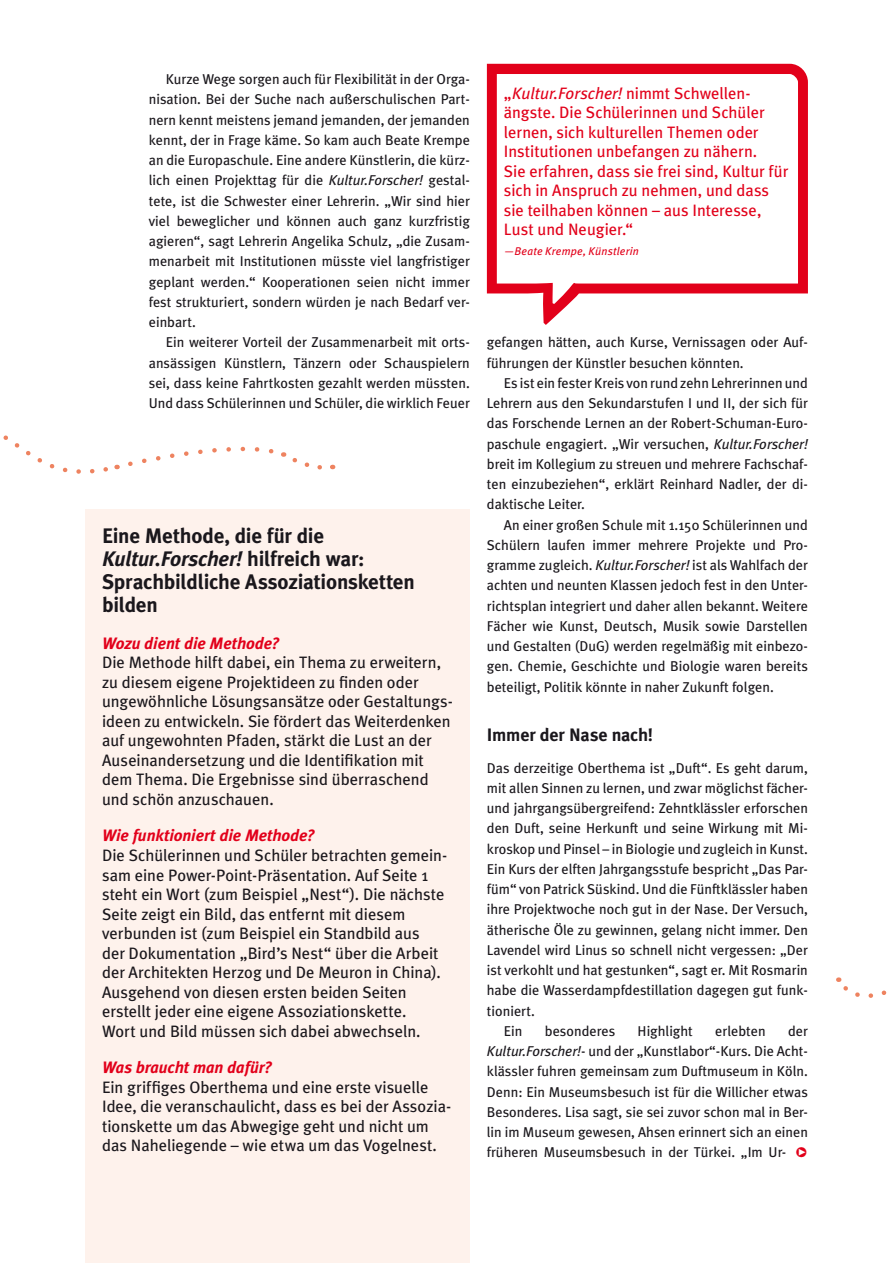
<style>
.page{position:relative;width:893px;height:1263px;background:#fff}
.page>*{position:absolute;margin:0;border:0;box-sizing:border-box;transform-origin:0 0}
.t1{font:700 21px/23.2px "Meta Plus";letter-spacing:-.01em;color:#1a171c}
.t2{font:700 18px "Meta Plus";letter-spacing:-.01em;color:#1a171c}
.t3{font:16.5px/19.5px "Meta Plus";color:#1a171c}
.t4{font:16.5px/19.5px "Meta Plus";color:#e2001a}
.t5{font:italic 700 16.5px "Meta Plus";letter-spacing:-.005em;color:#e2001a}
.t6{font:14.25px/20.2px "Meta Plus";color:#1a171c;text-align:justify}
.t7{font:italic 11.25px "Meta Plus";letter-spacing:.015em;color:#e2001a}
.s1{font-style:italic}
.s2{color:#e2001a}
</style>
<div class="page">
<svg style="left:836px;top:977px;width:51px;height:21px"></svg>
<svg style="left:3px;top:435px;width:115px;height:39px"></svg>
<svg style="left:128px;top:446px;width:205px;height:24px"></svg>
<svg style="left:487px;top:64px;width:321px;height:261px"></svg>
<div style="left:85px;top:509px;width:385px;height:754px;background:#fef2ec"></div>
<p class="t6" style="left:149px;top:69px;width:323px;text-indent:17px">Kurze Wege sorgen auch für Flexibilität in der Orga&shy;nisation. Bei der Suche nach außerschulischen Part&shy;nern kennt meistens jemand jemanden, der jemanden kennt, der in Frage käme. So kam auch Beate Krempe an die Europaschule. Eine andere Künstlerin, die kürz&shy;lich einen Projekttag für die <span class="s1">Kultur.Forscher!</span> gestal&shy;tete, ist die Schwester einer Lehrerin. „Wir sind hier viel beweglicher und können auch ganz kurzfristig agieren“, sagt Lehrerin Angelika Schulz, „die Zusam&shy;menarbeit mit Institutionen müsste viel langfristiger geplant werden.“ Kooperationen seien nicht immer fest strukturiert, sondern würden je nach Bedarf ver&shy;einbart.</p>
<p class="t6" style="left:149px;top:332px;width:323px;text-indent:17px">Ein weiterer Vorteil der Zusammenarbeit mit orts&shy;ansässigen Künstlern, Tänzern oder Schauspielern sei, dass keine Fahrtkosten gezahlt werden müssten.<br>Und dass Schülerinnen und Schüler, die wirklich Feuer</p>
<p class="t6" style="left:487px;top:332px;width:323px">gefangen hätten, auch Kurse, Vernissagen oder Auf&shy;führungen der Künstler besuchen könnten.</p>
<p class="t4" style="left:504px;top:83px;width:286px">„<span class="s1">Kultur.Forscher!</span> nimmt Schwellen&shy;ängste. Die Schülerinnen und Schüler lernen, sich kulturellen Themen oder Institutionen unbefangen zu nähern.<br>Sie erfahren, dass sie frei sind, Kultur für sich in Anspruch zu nehmen, und dass sie teilhaben können – aus Interesse, Lust und Neugier.“</p>
<p class="t7" style="left:504px;top:244px;width:137px">—Beate Krempe, Künstlerin</p>
<p class="t6" style="left:487px;top:373px;width:323px;text-indent:17px">Es ist ein fester Kreis von rund zehn Lehrerinnen und Lehrern aus den Sekundarstufen I und II, der sich für das Forschende Lernen an der Robert-Schuman-Euro&shy;paschule engagiert. „Wir versuchen, <span class="s1">Kultur.Forscher! </span>breit im Kollegium zu streuen und mehrere Fachschaf&shy;ten einzubeziehen“, erklärt Reinhard Nadler, der di&shy;daktische Leiter.</p>
<p class="t6" style="left:487px;top:514px;width:323px;text-indent:17px">An einer großen Schule mit 1.150 Schülerinnen und Schülern laufen immer mehrere Projekte und Pro&shy;gramme zugleich. <span class="s1">Kultur.Forscher!</span> ist als Wahlfach der achten und neunten Klassen jedoch fest in den Unter&shy;richtsplan integriert und daher allen bekannt. Weitere Fächer wie Kunst, Deutsch, Musik sowie Darstellen und Gestalten (DuG) werden regelmäßig mit einbezo&shy;gen. Chemie, Geschichte und Biologie waren bereits beteiligt, Politik könnte in naher Zukunft folgen.</p>
<p class="t2" style="left:487px;top:724px;width:168px">Immer der Nase nach!</p>
<p class="t6" style="left:487px;top:757px;width:323px">Das derzeitige Oberthema ist „Duft“. Es geht darum,</p>
<p class="t6" style="left:487px;top:778px;width:321px">mit allen Sinnen zu lernen, und zwar möglichst fächer-</p>
<p class="t6" style="left:487px;top:798px;width:323px">und jahrgangsübergreifend: Zehntklässler erforschen</p>
<p class="t6" style="left:487px;top:818px;width:322px">den Duft, seine Herkunft und seine Wirkung mit Mi-</p>
<p class="t6" style="left:487px;top:838px;width:323px">kroskop und Pinsel – in Biologie und zugleich in Kunst.</p>
<p class="t6" style="left:487px;top:859px;width:323px">Ein Kurs der elften Jahrgangsstufe bespricht „Das Par-</p>
<p class="t6" style="left:487px;top:879px;width:323px">füm“ von Patrick Süskind. Und die Fünftklässler haben</p>
<p class="t6" style="left:487px;top:899px;width:322px">ihre Projektwoche noch gut in der Nase. Der Versuch,</p>
<p class="t6" style="left:487px;top:919px;width:323px">ätherische Öle zu gewinnen, gelang nicht immer. Den</p>
<p class="t6" style="left:487px;top:940px;width:322px">Lavendel wird Linus so schnell nicht vergessen: „Der</p>
<p class="t6" style="left:487px;top:960px;width:322px">ist verkohlt und hat gestunken“, sagt er. Mit Rosmarin</p>
<p class="t6" style="left:487px;top:980px;width:323px">habe die Wasserdampfdestillation dagegen gut funk-</p>
<p class="t6" style="left:487px;top:1000px;width:49px">tioniert.</p>
<p class="t6" style="left:504px;top:1021px;width:20px">Ein</p>
<p class="t6" style="left:545px;top:1021px;width:72px">besonderes</p>
<p class="t6" style="left:638px;top:1021px;width:57px">Highlight</p>
<p class="t6" style="left:715px;top:1021px;width:52px">erlebten</p>
<h1 class="t1" style="left:102px;top:524px;width:314px">Eine Methode, die für die<br><span class="s1">Kultur.Forscher!</span> hilfreich war:<br>Sprachbildliche Assoziationsketten bilden</h1>
<p class="t5" style="left:102px;top:634px;width:179px">Wozu dient die Methode?</p>
<p class="t3" style="left:102px;top:653px;width:352px">Die Methode hilft dabei, ein Thema zu erweitern, zu diesem eigene Projektideen zu finden oder ungewöhnliche Lösungsansätze oder Gestaltungs&shy;ideen zu entwickeln. Sie fördert das Weiterdenken auf ungewohnten Pfaden, stärkt die Lust an der Auseinandersetzung und die Identifikation mit dem Thema. Die Ergebnisse sind überraschend und schön anzuschauen.</p>
<p class="t5" style="left:102px;top:826px;width:214px">Wie funktioniert die Methode?</p>
<p class="t3" style="left:102px;top:845px;width:347px">Die Schülerinnen und Schüler betrachten gemein&shy;sam eine Power-Point-Präsentation. Auf Seite 1 steht ein Wort (zum Beispiel „Nest“). Die nächste Seite zeigt ein Bild, das entfernt mit diesem verbunden ist (zum Beispiel ein Standbild aus<br>der Dokumentation „Bird’s Nest“ über die Arbeit der Architekten Herzog und De Meuron in China).<br>Ausgehend von diesen ersten beiden Seiten erstellt jeder eine eigene Assoziationskette.<br>Wort und Bild müssen sich dabei abwechseln.</p>
<p class="t5" style="left:102px;top:1058px;width:171px">Was braucht man dafür?</p>
<p class="t3" style="left:102px;top:1077px;width:351px">Ein griffiges Oberthema und eine erste visuelle Idee, die veranschaulicht, dass es bei der Assozia&shy;tionskette um das Abwegige geht und nicht um das Naheliegende – wie etwa um das Vogelnest.</p>
<p class="t6" style="left:487px;top:1021px;width:323px;text-indent:301px">der <span class="s1">Kultur.Forscher!</span>- und der „Kunstlabor“-Kurs. Die Acht&shy;klässler fuhren gemeinsam zum Duftmuseum in Köln.<br>Denn: Ein Museumsbesuch ist für die Willicher etwas Besonderes. Lisa sagt, sie sei zuvor schon mal in Ber&shy;lin im Museum gewesen, Ahsen erinnert sich an einen früheren Museumsbesuch in der Türkei. „Im Ur- <span class="s2">❑</span></p>
</div>
